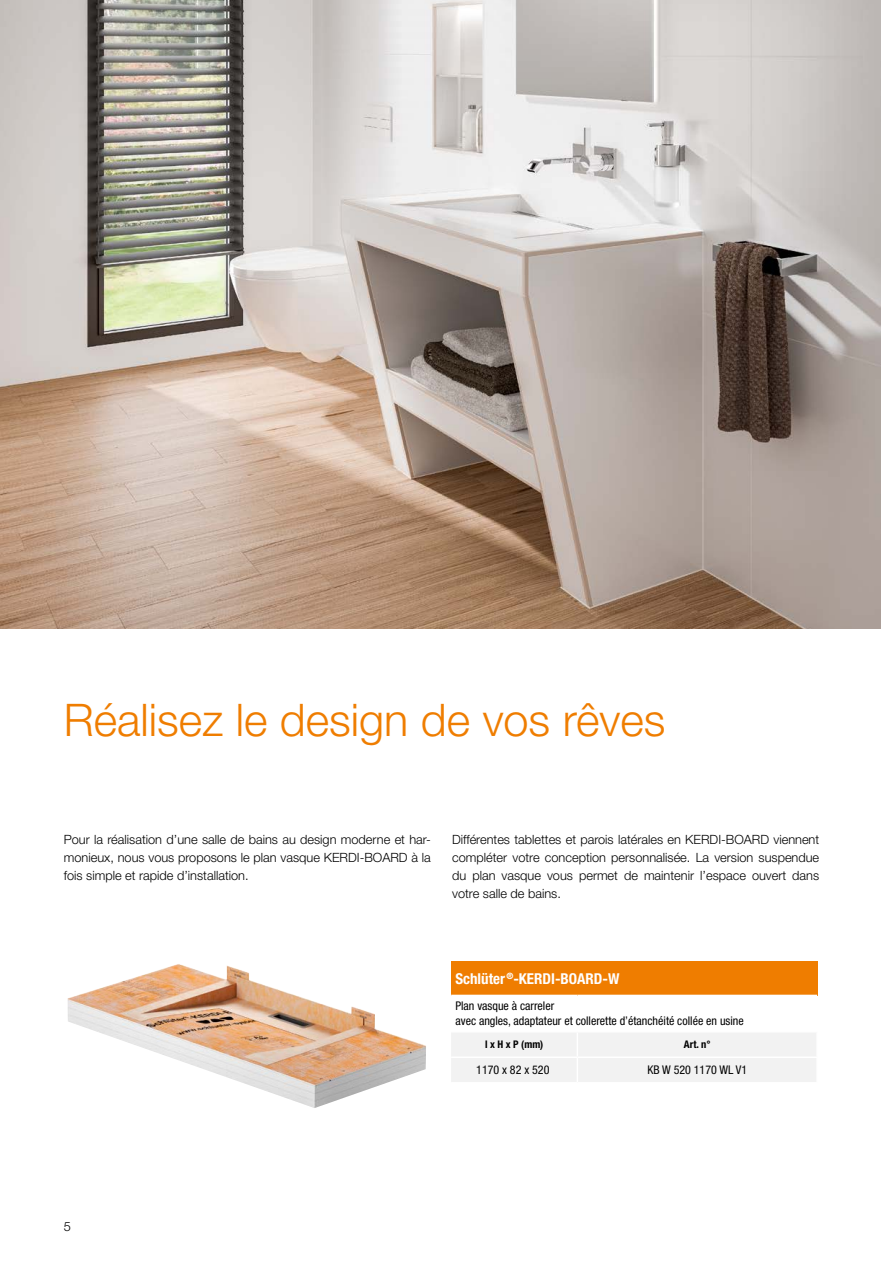
<style>
.page{position:relative;width:881px;height:1263px;background:#fff}
.page>*{position:absolute;margin:0;border:0;box-sizing:border-box;transform-origin:0 0}
.HeadSub{font:300 45px "Helvetica Neue LT Pro";color:#ef7d00}
.Produktname_Tabellen{font:700 condensed 15px "Helvetica Neue LTW1 G";color:#fff}
.body_copy{font:300 12.75px/18px "Helvetica Neue LT Pro";color:#000;text-align:justify}
.Boxheader{font:condensed 12px/15px "Helvetica Neue LTW1 G";color:#000}
.Tabellentext_zentrie{font:condensed 12px "Helvetica Neue LTW1 G";color:#000}
.Tabellentext_l_2_Zif{font:condensed 12px "Helvetica Neue LTW1 G";color:#000}
.Tabellenkopf_zentrie{font:700 condensed 10.5px "Helvetica Neue LTW1 G";color:#000}
</style>
<div class="page">
<img style="left:0;top:0;width:880px;height:628px">
<img style="left:67px;top:964px;width:359px;height:144px">
<div style="left:451px;top:961px;width:365px;height:34px;background:#ef7d00"></div>
<div style="left:451px;top:1033px;width:365px;height:49px;background:#f2f2f2"></div>
<p class="HeadSub" style="left:64px;top:693px;width:603px">Réalisez le design de vos rêves</p>
<p class="body_copy" style="left:64px;top:830px;width:368px">Pour la réalisation d’une salle de bains au design moderne et har&shy;monieux, nous vous proposons le plan vasque KERDI-BOARD à la fois simple et rapide d’installation.</p>
<p class="body_copy" style="left:452px;top:830px;width:368px">Différentes tablettes et parois latérales en KERDI-BOARD viennent compléter votre conception personnalisée. La version suspendue du plan vasque vous permet de maintenir l’espace ouvert dans votre salle de bains.</p>
<p class="body_copy" style="left:64px;top:1217px;width:9px">5</p>
<p class="Produktname_Tabellen" style="left:455px;top:969px;width:166px">Schlüter <sup>®</sup>-KERDI-BOARD-W</p>
<p class="Boxheader" style="left:455px;top:999px;width:290px">Plan vasque à carreler<br>avec angles, adaptateur et collerette d’étanchéité collée en usine</p>
<p class="Tabellenkopf_zentrie" style="left:485px;top:1038px;width:60px">l x H x P (mm)</p>
<p class="Tabellenkopf_zentrie" style="left:683px;top:1038px;width:28px">Art. n°</p>
<p class="Tabellentext_l_2_Zif" style="left:476px;top:1063px;width:75px">1170 x 82 x 520</p>
<p class="Tabellentext_zentrie" style="left:647px;top:1063px;width:101px">KB W 520 1170 WL V1</p>
</div>
